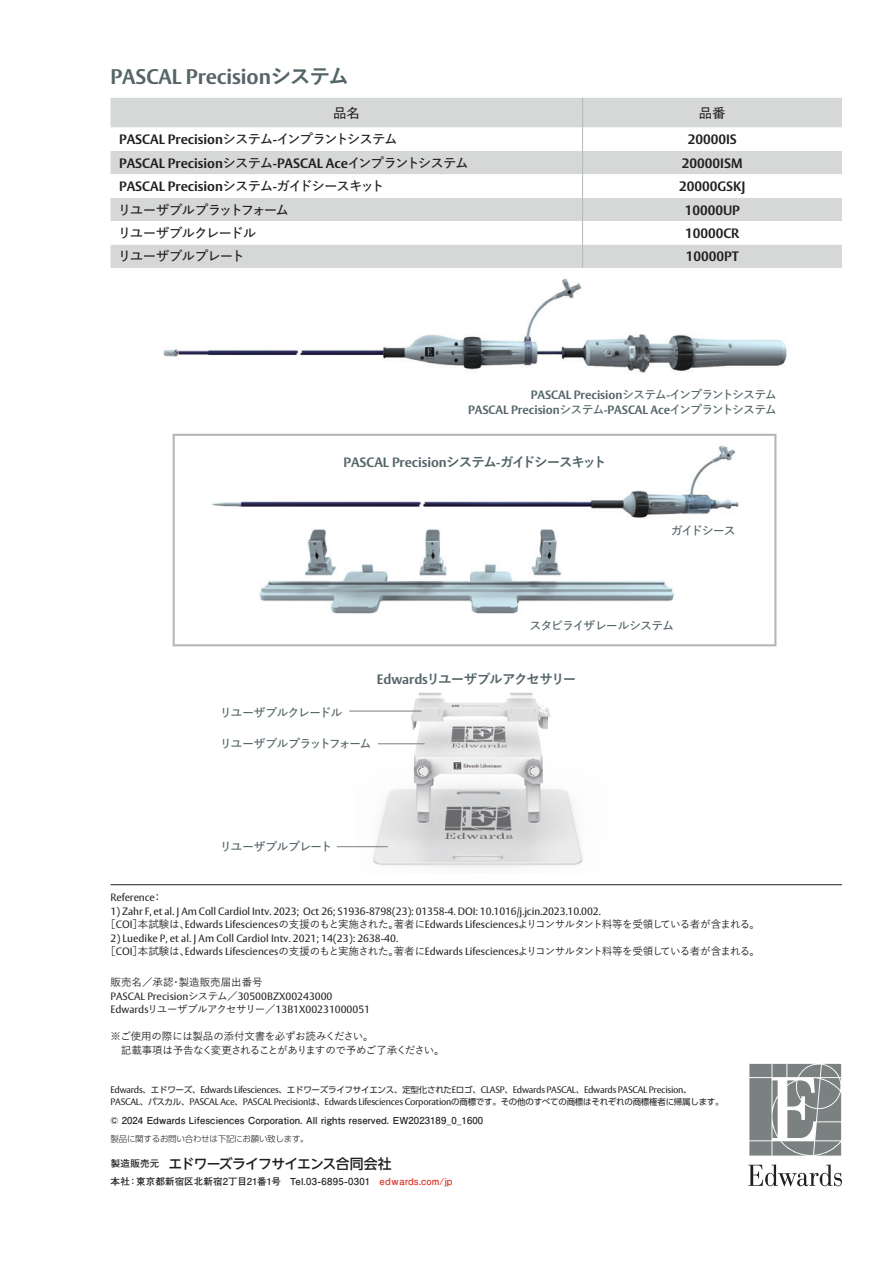
<style>
.page{position:relative;width:893px;height:1263px;background:#fff}
.page>*{position:absolute;margin:0;border:0;box-sizing:border-box;transform-origin:0 0}
.t1{font:700 21px "Vesta Pro";letter-spacing:-.005em;color:#546568}
.t2{font:500 13.8px "UD Shin Go NT Pr 6 N";letter-spacing:-.05em;color:#231f20}
.t3{font:700 13.5px "Vesta Pro";color:#231f20}
.t4{font:700 13.5px "Vesta Pro";letter-spacing:-.005em;color:#546568}
.t5{font:700 13.5px "Yu Go Pr 6 N";letter-spacing:-.08em;color:#546568}
.t6{font:600 13.5px "Yu Go Pr 6 N";letter-spacing:-.075em;color:#231f20}
.t7{font:600 13.5px "Yu Go Pr 6 N";letter-spacing:-.11em;color:#231f20}
.t8{font:600 13.5px "Yu Go Pr 6 N";letter-spacing:-.055em;color:#231f20}
.t9{font:700 12px/15px "Vesta Pro";letter-spacing:-.005em;color:#546568;text-align:right}
.t10{font:600 12px "Yu Go Pr 6 N";letter-spacing:-.09em;color:#546568}
.t11{font:600 12px "Yu Go Pr 6 N";letter-spacing:-.115em;color:#546568}
.t12{font:600 12px "Yu Go Pr 6 N";letter-spacing:-.06em;color:#546568}
.t13{font:10.5px/13.5px "Vesta Pro";color:#231f20}
.t14{font:500 10.5px "Yu Go Pr 6 N";letter-spacing:-.045em;color:#231f20}
.t15{font:500 10.5px/13.5px "Yu Go Pr 6 N";letter-spacing:-.025em;color:#231f20}
.t16{font:500 10.5px "Yu Go Pr 6 N";color:#231f20}
.t17{font:700 9.6px "Futo Go B101 Pro";letter-spacing:.01em;color:#231f20}
.t18{font:9.3px/12px "Vesta Pro";letter-spacing:-.025em;color:#231f20}
.t19{font:300 8.55px "UD Shin Go Pr 6";letter-spacing:-.03em;color:#231f20}
.s1{font-family:"Yu Go Pr 6 N"}
.s2{font-family:"Yu Go Pr 6 N";font-weight:600}
.s3{font-family:"Vesta Pro"}
.s4{font-family:"Yu Go Pr 6 N";font-weight:500}
.s5{font-family:"Vesta Pro";font-weight:400}
.s6{font-family:"UD Shin Go Pro";font-size:8.55px}
.s7{font-family:"Futo Go B101 Pro";font-weight:700;font-size:9.6px}
.s8{color:#db3528}
</style>
<div class="page">
<svg style="left:749px;top:1064px;width:92px;height:91px"></svg>
<svg style="left:748px;top:1164px;width:94px;height:22px"></svg>
<img style="left:354px;top:692px;width:229px;height:176px">
<div style="left:173px;top:434px;width:603px;height:212px;border:2px solid #b4b8b7"></div>
<div style="left:111px;top:98px;width:731px;height:170px;background:#d6d7d7"></div>
<svg style="left:111px;top:128px;width:731px;height:116px"></svg>
<hr style="left:582px;top:98px;width:1px;height:30px;background:#b4b8b7">
<svg style="left:582px;top:128px;width:1px;height:140px"></svg>
<hr style="left:111px;top:884px;width:731px;height:1px;background:#231f20">
<img style="left:259px;top:529px;width:415px;height:85px">
<img style="left:212px;top:445px;width:527px;height:73px">
<hr style="left:349px;top:711px;width:72px;height:1px;background:#7b8080">
<hr style="left:378px;top:743px;width:47px;height:1px;background:#7b8080">
<hr style="left:337px;top:846px;width:51px;height:1px;background:#7b8080">
<img style="left:163px;top:278px;width:624px;height:95px">
<h1 class="t1" style="left:111px;top:64px;width:240px">PASCAL Precision<span class="s1">システム</span></h1>
<p class="t6" style="left:333px;top:100px;width:28px">品名</p>
<p class="t6" style="left:699px;top:100px;width:28px">品番</p>
<p class="t3" style="left:119px;top:131px;width:280px">PASCAL Precision<span class="s2">システム</span>-<span class="s2">インプラントシステム</span></p>
<p class="t3" style="left:688px;top:131px;width:51px">20000IS</p>
<p class="t3" style="left:119px;top:155px;width:351px">PASCAL Precision<span class="s2">システム</span>-PASCAL Ace<span class="s2">インプラントシステム</span></p>
<p class="t3" style="left:682px;top:155px;width:62px">20000ISM</p>
<p class="t3" style="left:119px;top:178px;width:267px">PASCAL Precision<span class="s2">システム</span>-<span class="s2">ガイドシースキット</span></p>
<p class="t3" style="left:679px;top:178px;width:68px">20000GSKJ</p>
<p class="t7" style="left:118px;top:197px;width:173px">リユーザブルプラットフォーム</p>
<p class="t3" style="left:685px;top:202px;width:57px">10000UP</p>
<p class="t6" style="left:118px;top:220px;width:140px">リユーザブルクレードル</p>
<p class="t3" style="left:685px;top:225px;width:56px">10000CR</p>
<p class="t8" style="left:118px;top:244px;width:129px">リユーザブルプレート</p>
<p class="t3" style="left:686px;top:248px;width:54px">10000PT</p>
<p class="t9" style="left:468px;top:387px;width:310px">PASCAL Precision<span class="s2">システム</span>-<span class="s2">インプラントシステム<br></span>PASCAL Precision<span class="s2">システム</span>-PASCAL Ace<span class="s2">インプラントシステム</span></p>
<p class="t4" style="left:344px;top:454px;width:264px">PASCAL Precision<span class="s1">システム</span>-<span class="s1">ガイドシースキット</span></p>
<p class="t10" style="left:671px;top:519px;width:67px">ガイドシース</p>
<p class="t10" style="left:530px;top:614px;width:146px">スタビライザレールシステム</p>
<p class="t5" style="left:377px;top:671px;width:201px"><span class="s3">Edwards</span>リユーザブルアクセサリー</p>
<p class="t10" style="left:220px;top:701px;width:124px">リユーザブルクレードル</p>
<p class="t11" style="left:220px;top:732px;width:153px">リユーザブルプラットフォーム</p>
<p class="t12" style="left:220px;top:835px;width:114px">リユーザブルプレート</p>
<p class="t13" style="left:111px;top:890px;width:54px">Reference<span class="s4">：</span></p>
<p class="t13" style="left:111px;top:904px;width:492px">1) Zahr F, et al. J Am Coll Cardiol Intv. 2023; Oct 26; S1936-8798(23): 01358-4. DOI: 10.1016/j.jcin.2023.10.002.</p>
<p class="t14" style="left:105px;top:914px;width:656px">［<span class="s5">COI</span>］本試験は、<span class="s5">Edwards Lifesciences</span>の支援のもと実施された。著者に<span class="s5">Edwards Lifesciences</span>よりコンサルタント料等を受領している者が含まれる。</p>
<p class="t13" style="left:111px;top:931px;width:289px">2) Luedike P, et al. J Am Coll Cardiol Intv. 2021; 14(23): 2638-40.</p>
<p class="t14" style="left:105px;top:941px;width:656px">［<span class="s5">COI</span>］本試験は、<span class="s5">Edwards Lifesciences</span>の支援のもと実施された。著者に<span class="s5">Edwards Lifesciences</span>よりコンサルタント料等を受領している者が含まれる。</p>
<p class="t16" style="left:111px;top:973px;width:154px">販売名／承認・製造販売届出番号</p>
<p class="t13" style="left:111px;top:989px;width:261px">PASCAL Precision<span class="s4">システム／</span>30500BZX00243000<br>Edwards<span class="s4">リユーザブルアクセサリー／</span>13B1X00231000051</p>
<p class="t15" style="left:111px;top:1028px;width:335px">※ご使用の際には製品の添付文書を必ずお読みください。<br>　記載事項は予告なく変更されることがありますので予めご了承ください。</p>
<p class="t18" style="left:111px;top:1083px;width:615px">Edwards<span class="s6">、エドワーズ、</span>Edwards Lifesciences<span class="s6">、エドワーズライフサイエンス、定型化された</span>E<span class="s6">ロゴ、</span>CLASP<span class="s6">、</span>Edwards PASCAL<span class="s6">、</span>Edwards PASCAL Precision<span class="s6">、<br></span>PASCAL<span class="s6">、パスカル、</span>PASCAL Ace<span class="s6">、</span>PASCAL Precision<span class="s6">は、</span>Edwards Lifesciences Corporation<span class="s6">の商標です。その他のすべての商標はそれぞれの商標権者に帰属します。</span></p>
<p class="t19" style="left:111px;top:1132px;width:200px">製品に関するお問い合わせは下記にお願い致します。</p>
<h2 class="t2" style="left:111px;top:1152px;width:283px"><span class="s7">製造販売元</span> エドワーズライフサイエンス合同会社</h2>
<p class="t17" style="left:111px;top:1113px;width:374px">© 2024 Edwards Lifesciences Corporation. All rights reserved. EW2023189_0_1600</p>
<p class="t17" style="left:111px;top:1173px;width:343px">本社：東京都新宿区北新宿2丁目21番1号　Tel.03-6895-0301　<span class="s8">edwards.com/jp</span></p>
</div>
